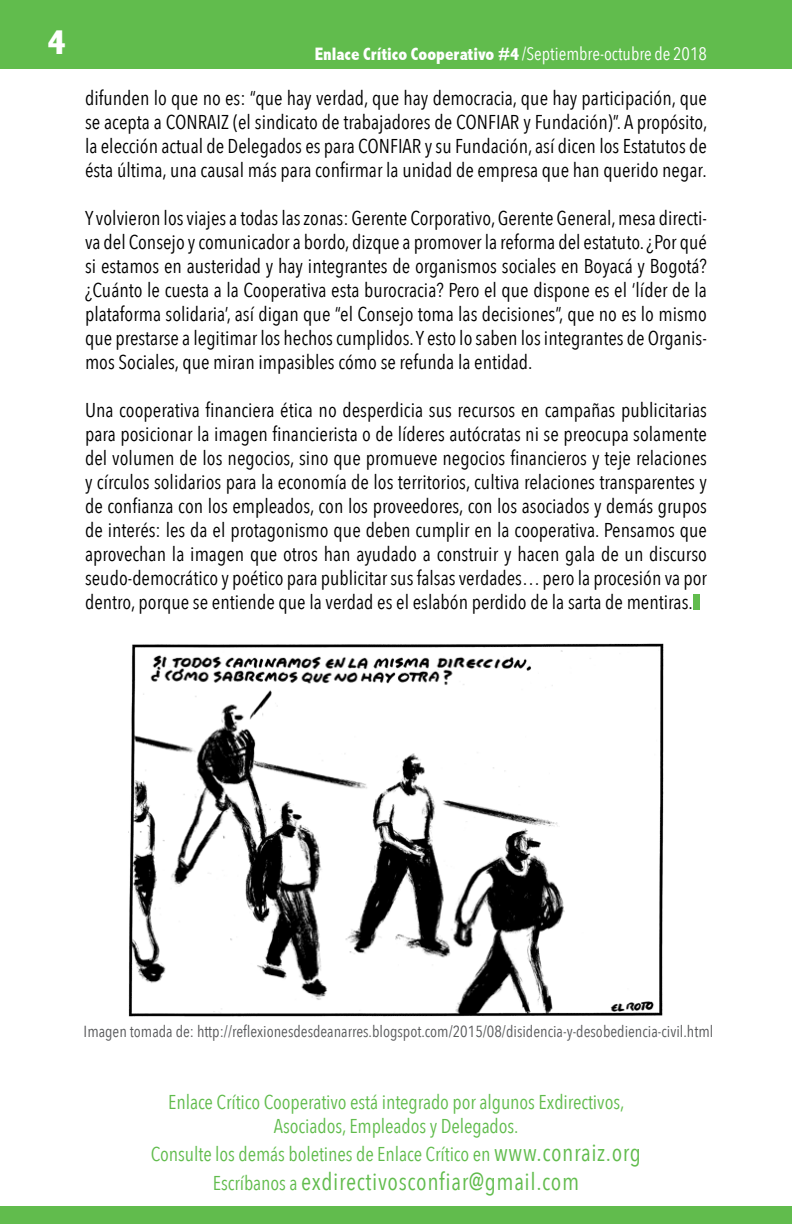
<style>
.page{position:relative;width:792px;height:1224px;background:#fff}
.page>*{position:absolute;margin:0;border:0;box-sizing:border-box;transform-origin:0 0}
.t1{font:800 condensed 36px "Abadi";color:#fff}
.t2{font:24px "Avenir Next Condensed";letter-spacing:.025em;color:#61bc4d}
.t3{font:20px/24px "Avenir Next Condensed";color:#000;text-align:justify}
.t4{font:20px/24px "Avenir Next Condensed";letter-spacing:-.005em;color:#61bc4d;text-align:center}
.t5{font:800 condensed 18px "Abadi";color:#fff}
.t6{font:16px "Avenir Next Condensed";color:#58595b}
.s1{font-family:"Avenir Next Condensed";font-weight:400;font-stretch:normal}
.s2{font-size:24px}
.s3{font-size:20px}
</style>
<div class="page">
<div style="left:0;top:0;width:792px;height:68px;background:#61bc4d"></div>
<div style="left:0;top:1206px;width:792px;height:18px;background:#61bc4d"></div>
<img style="left:128px;top:644px;width:536px;height:373px">
<div style="left:693px;top:594px;width:7px;height:15px;background:#61bc4d"></div>
<h1 class="t1" style="left:47px;top:21px;width:20px">4</h1>
<p class="t5" style="left:315px;top:43px;width:394px">Enlace Crítico Cooperativo #4 <span class="s1">/Septiembre-octubre de 2018</span></p>
<p class="t3" style="left:85px;top:85px;width:624px">difunden lo que no es: “que hay verdad, que hay democracia, que hay participación, que se acepta a CONRAIZ (el sindicato de trabajadores de CONFIAR y Fundación)”. A propósito, la elección actual de Delegados es para CONFIAR y su Fundación, así dicen los Estatutos de ésta última, una causal más para confirmar la unidad de empresa que han querido negar.</p>
<p class="t3" style="left:85px;top:205px;width:624px">Y volvieron los viajes a todas las zonas: Gerente Corporativo, Gerente General, mesa directi&shy;va del Consejo y comunicador a bordo, dizque a promover la reforma del estatuto. ¿Por qué si estamos en austeridad y hay integrantes de organismos sociales en Boyacá y Bogotá? ¿Cuánto le cuesta a la Cooperativa esta burocracia? Pero el que dispone es el ‘líder de la plataforma solidaria’, así digan que “el Consejo toma las decisiones”, que no es lo mismo que prestarse a legitimar los hechos cumplidos. Y esto lo saben los integrantes de Organis&shy;mos Sociales, que miran impasibles cómo se refunda la entidad.</p>
<p class="t3" style="left:85px;top:397px;width:623px">Una cooperativa financiera ética no desperdicia sus recursos en campañas publicitarias para posicionar la imagen financierista o de líderes autócratas ni se preocupa solamente del volumen de los negocios, sino que promueve negocios financieros y teje relaciones y círculos solidarios para la economía de los territorios, cultiva relaciones transparentes y de confianza con los empleados, con los proveedores, con los asociados y demás grupos de interés: les da el protagonismo que deben cumplir en la cooperativa. Pensamos que aprovechan la imagen que otros han ayudado a construir y hacen gala de un discurso seudo-democrático y poético para publicitar sus falsas verdades… pero la procesión va por dentro, porque se entiende que la verdad es el eslabón perdido de la sarta de mentiras.</p>
<p class="t6" style="left:84px;top:1018px;width:631px">Imagen tomada de: http://reflexionesdesdeanarres.blogspot.com/2015/08/disidencia-y-desobediencia-civil.html</p>
<p class="t4" style="left:168px;top:1089px;width:458px">Enlace Crítico Cooperativo está integrado por algunos Exdirectivos,<br>Asociados, Empleados y Delegados.</p>
<p class="t4" style="left:151px;top:1141px;width:492px">Consulte los demás boletines de Enlace Crítico en <span class="s2">www.conraiz.org</span></p>
<p class="t2" style="left:213px;top:1161px;width:368px"><span class="s3">Escríbanos a</span> exdirectivosconfiar@gmail.com</p>
</div>
